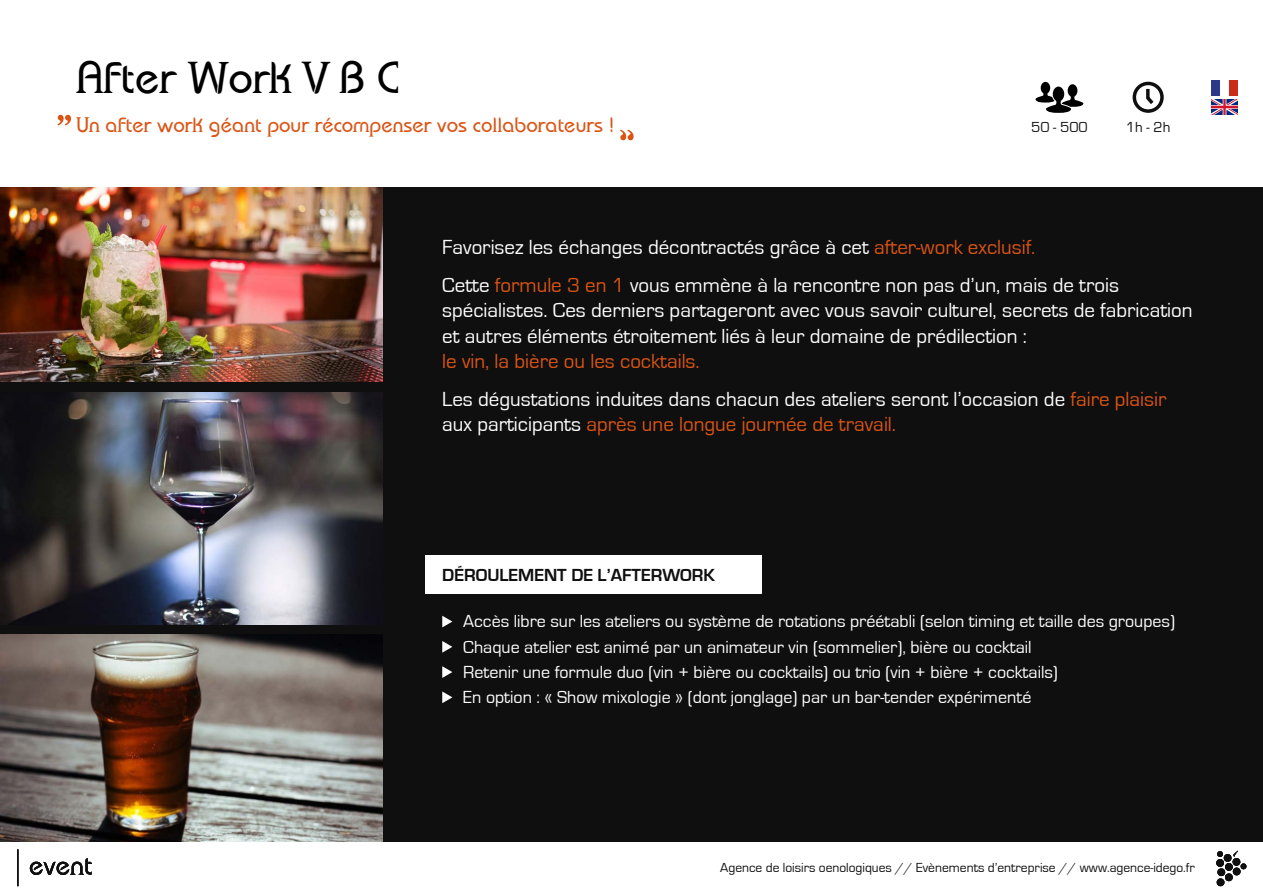
<style>
.page{position:relative;width:1263px;height:893px;background:#fff}
.page>*{position:absolute;margin:0;border:0;box-sizing:border-box;transform-origin:0 0}
.t1{font:45px "bauserif";color:#000}
.t2{font:21px/38px "Eurostile";color:#fff}
.t3{font:21px "bauserif";color:#da5414}
.t4{font:21px "Eurostile";color:#da5414}
.t5{font:18px/25.2px "Eurostile";color:#fff}
.t6{font:700 18px "Eurostile";color:#0f0f0f}
.t7{font:15px "Eurostile";color:#0f0f0f}
.t8{font:13.5px "Eurostile";color:#0f0f0f}
.s1{color:#da5414}
.s2{color:#fff}
</style>
<div class="page">
<div style="left:0;top:187px;width:1263px;height:655px;background:#0f0f0f"></div>
<div style="left:425px;top:555px;width:337px;height:39px;background:#fff"></div>
<svg style="left:442px;top:616px;width:10px;height:11px"></svg>
<svg style="left:442px;top:641px;width:10px;height:12px"></svg>
<svg style="left:442px;top:666px;width:10px;height:12px"></svg>
<svg style="left:442px;top:691px;width:10px;height:12px"></svg>
<svg style="left:30px;top:858px;width:62px;height:17px"></svg>
<hr style="left:17px;top:849px;width:1px;height:37px;background:#0f0f0f">
<svg style="left:1216px;top:850px;width:31px;height:37px"></svg>
<svg style="left:1132px;top:81px;width:32px;height:32px"></svg>
<svg style="left:1035px;top:82px;width:48px;height:31px"></svg>
<img style="left:0;top:187px;width:383px;height:195px">
<svg style="left:57px;top:115px;width:14px;height:10px"></svg>
<svg style="left:620px;top:130px;width:14px;height:10px"></svg>
<img style="left:0;top:392px;width:383px;height:232px">
<img style="left:0;top:635px;width:383px;height:207px">
<img style="left:1212px;top:80px;width:25px;height:16px">
<img style="left:1212px;top:99px;width:25px;height:15px">
<h1 class="t1" style="left:77px;top:49px;width:325px">After Work V B C</h1>
<p class="t3" style="left:77px;top:112px;width:539px">Un after work géant pour récompenser vos collaborateurs !</p>
<p class="t7" style="left:1031px;top:119px;width:58px">50 - 500</p>
<p class="t7" style="left:1126px;top:119px;width:46px">1h - 2h</p>
<p class="t2" style="left:442px;top:229px;width:678px">Favorisez les échanges décontractés grâce à cet <span class="s1">after-work exclusif.<br></span>Cette <span class="s1">formule 3 en 1</span> vous emmène à la rencontre non pas d’un, mais de trois</p>
<p class="t2" style="left:442px;top:298px;width:752px;line-height:25.2px">spécialistes. Ces derniers partageront avec vous savoir culturel, secrets de fabrication et autres éléments étroitement liés à leur domaine de prédilection :</p>
<p class="t2" style="left:442px;top:342px;width:726px"><span class="s1">le vin, la bière ou les cocktails.<br></span>Les dégustations induites dans chacun des ateliers seront l’occasion de <span class="s1">faire plaisir</span></p>
<p class="t4" style="left:442px;top:413px;width:455px"><span class="s2">aux participants</span> après une longue journée de travail.</p>
<p class="t6" style="left:442px;top:565px;width:274px">DÉROULEMENT DE L’AFTERWORK</p>
<p class="t5" style="left:463px;top:609px;width:713px">Accès libre sur les ateliers ou système de rotations préétabli (selon timing et taille des groupes)<br>Chaque atelier est animé par un animateur vin (sommelier), bière ou cocktail<br>Retenir une formule duo (vin + bière ou cocktails) ou trio (vin + bière + cocktails)<br>En option : « Show mixologie » (dont jonglage) par un bar-tender expérimenté</p>
<p class="t8" style="left:720px;top:860px;width:476px">Agence de loisirs oenologiques // Evènements d’entreprise // www.agence-idego.fr</p>
</div>
